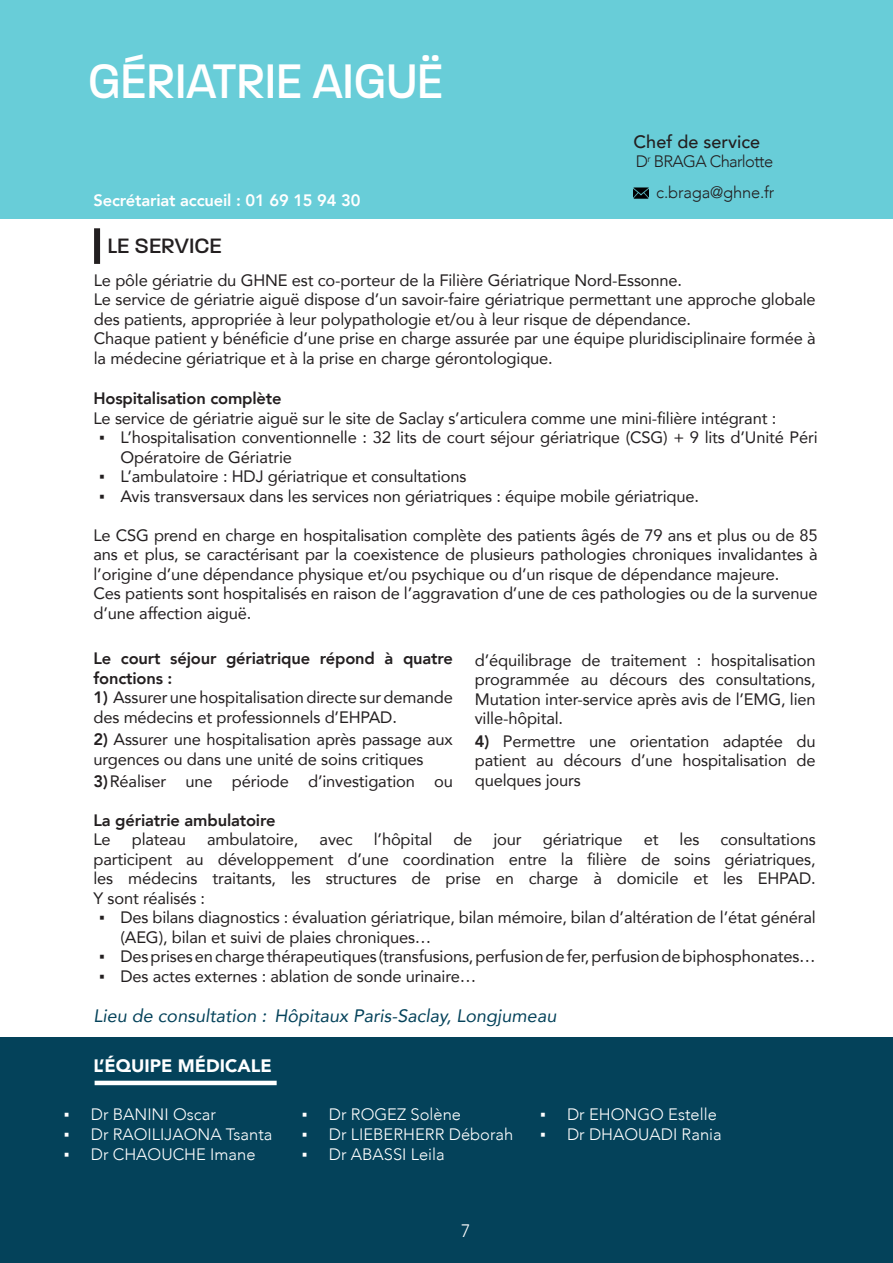
<style>
.page{position:relative;width:893px;height:1263px;background:#fff}
.page>*{position:absolute;margin:0;border:0;box-sizing:border-box;transform-origin:0 0}
.En-tête_de_page_-_Bleu{font:500 52.5px "Paralucent";color:#fff;scale:.9 1}
.t1{font:500 22.5px "Paralucent";color:#231f20}
.t2{font:italic 18px "Avenir";color:#04425a}
.t3{font:900 18px "Avenir";color:#fff}
.t4{font:500 18px "Avenir";color:#231f20}
.t5{font:300 18px "Avenir";color:#fff}
.t6{font:16.5px/19.5px "Avenir";letter-spacing:-.01em;color:#231f20}
.t7{font:300 16.5px "Avenir";color:#fff}
.t8{font:800 16.5px/19.5px "Avenir";letter-spacing:-.01em;color:#231f20}
.t9{font:800 16.5px "Avenir";letter-spacing:-.01em;color:#fff}
.t10{font:300 16.5px "Avenir";letter-spacing:-.04em;color:#231f20}
.t11{font:300 16.5px "Avenir";letter-spacing:-.01em;color:#231f20}
.s1{font-family:"Calibri"}
.s2{font-weight:800}
.s3{font-family:"Calibri";font-weight:400}
</style>
<div class="page">
<hr style="left:0;top:0;width:1px;height:219px;background:#4dc4d1">
<div style="left:0;top:0;width:893px;height:218px;background:#68cdd8"></div>
<div style="left:94px;top:228px;width:6px;height:36px;background:#231f20"></div>
<div style="left:0;top:1037px;width:893px;height:226px;background:#04425a"></div>
<hr style="left:95px;top:1081px;width:182px;height:4px;background:#fff">
<img style="left:634px;top:187px;width:14px;height:12px">
<p class="En-tête_de_page_-_Bleu" style="left:88px;top:50px;width:396px">GÉRIATRIE AIGUË</p>
<p class="t9" style="left:94px;top:185px;width:269px">Secrétariat accueil : 01 69 15 94 30</p>
<h2 class="t1" style="left:107px;top:233px;width:116px">LE SERVICE</h2>
<p class="t4" style="left:634px;top:126px;width:128px">Chef de service</p>
<p class="t10" style="left:636px;top:152px;width:139px">D<sup>r</sup> BRAGA Charlotte</p>
<p class="t11" style="left:656px;top:182px;width:120px">c.braga@ghne.fr</p>
<p class="t6" style="left:94px;top:270px;width:590px">Le pôle gériatrie du GHNE est co-porteur de la Filière Gériatrique Nord-Essonne.</p>
<p class="t6" style="left:94px;top:289px;width:723px">Le service de gériatrie aiguë dispose d’un savoir-faire gériatrique permettant une approche globale des patients, appropriée à leur polypathologie et/ou à leur risque de dépendance.</p>
<p class="t6" style="left:94px;top:328px;width:723px">Chaque patient y bénéficie d’une prise en charge assurée par une équipe pluridisciplinaire formée à la médecine gériatrique et à la prise en charge gérontologique.</p>
<p class="t8" style="left:93px;top:388px;width:190px">Hospitalisation complète</p>
<p class="t6" style="left:93px;top:408px;width:684px">Le service de gériatrie aiguë sur le site de Saclay s’articulera comme une mini-filière intégrant :</p>
<p class="t6" style="left:120px;top:427px;width:699px;text-indent:-21px"><span class="s1">▪</span> L’hospitalisation conventionnelle : 32 lits de court séjour gériatrique (CSG) + 9 lits d’Unité Péri<br>Opératoire de Gériatrie</p>
<p class="t6" style="left:99px;top:466px;width:369px"><span class="s1">▪</span> L’ambulatoire : HDJ gériatrique et consultations</p>
<p class="t6" style="left:99px;top:486px;width:601px"><span class="s1">▪</span> Avis transversaux dans les services non gériatriques : équipe mobile gériatrique.</p>
<p class="t6" style="left:93px;top:525px;width:726px;text-align:justify">Le CSG prend en charge en hospitalisation complète des patients âgés de 79 ans et plus ou de 85 ans et plus, se caractérisant par la coexistence de plusieurs pathologies chroniques invalidantes à l’origine d’une dépendance physique et/ou psychique ou d’un risque de dépendance majeure.</p>
<p class="t6" style="left:93px;top:583px;width:726px">Ces patients sont hospitalisés en raison de l’aggravation d’une de ces pathologies ou de la survenue d’une affection aiguë.</p>
<p class="t8" style="left:93px;top:648px;width:361px">Le court séjour gériatrique répond à quatre fonctions :</p>
<p class="t6" style="left:93px;top:687px;width:361px"><span class="s2">1)</span> Assurer une hospitalisation directe sur demande des médecins et professionnels d’EHPAD.</p>
<p class="t6" style="left:93px;top:729px;width:361px"><span class="s2">2)</span> Assurer une hospitalisation après passage aux urgences ou dans une unité de soins critiques</p>
<p class="t6" style="left:93px;top:771px;width:361px"><span class="s2">3)</span>Réaliser une période d’investigation ou</p>
<p class="t6" style="left:475px;top:650px;width:342px;text-align:justify">d’équilibrage de traitement : hospitalisation programmée au décours des consultations, Mutation inter-service après avis de l’EMG, lien ville-hôpital.</p>
<p class="t6" style="left:475px;top:731px;width:342px;text-align:justify"><span class="s2">4)</span> Permettre une orientation adaptée du patient au décours d’une hospitalisation de quelques jours</p>
<p class="t8" style="left:93px;top:809px;width:184px">La gériatrie ambulatoire</p>
<p class="t6" style="left:93px;top:829px;width:19px">Le</p>
<p class="t6" style="left:132px;top:829px;width:56px">plateau</p>
<p class="t6" style="left:207px;top:829px;width:93px">ambulatoire,</p>
<p class="t6" style="left:320px;top:829px;width:35px">avec</p>
<p class="t6" style="left:374px;top:829px;width:60px">l’hôpital</p>
<p class="t6" style="left:453px;top:829px;width:21px">de</p>
<p class="t6" style="left:493px;top:829px;width:30px">jour</p>
<p class="t6" style="left:543px;top:829px;width:81px">gériatrique</p>
<p class="t6" style="left:644px;top:829px;width:16px">et</p>
<p class="t6" style="left:680px;top:829px;width:21px">les</p>
<p class="t6" style="left:93px;top:829px;width:724px;text-align:justify;text-indent:627px">consultations participent au développement d’une coordination entre la filière de soins gériatriques, les médecins traitants, les structures de prise en charge à domicile et les EHPAD.<br>Y sont réalisés :</p>
<p class="t6" style="left:120px;top:907px;width:697px;text-indent:-21px"><span class="s1">▪</span> Des bilans diagnostics : évaluation gériatrique, bilan mémoire, bilan d’altération de l’état général (AEG), bilan et suivi de plaies chroniques…</p>
<p class="t6" style="left:99px;top:946px;width:718px"><span class="s1">▪</span> Des prises en charge thérapeutiques (transfusions, perfusion de fer, perfusion de biphosphonates…</p>
<p class="t6" style="left:99px;top:966px;width:379px"><span class="s1">▪</span> Des actes externes : ablation de sonde urinaire…</p>
<p class="t2" style="left:94px;top:1004px;width:464px">Lieu de consultation : Hôpitaux Paris-Saclay, Longjumeau</p>
<p class="t3" style="left:94px;top:1050px;width:180px">L’ÉQUIPE MÉDICALE</p>
<p class="t7" style="left:64px;top:1104px;width:154px"><span class="s3">▪</span> Dr BANINI Oscar</p>
<p class="t7" style="left:64px;top:1124px;width:210px"><span class="s3">▪</span> Dr RAOILIJAONA Tsanta</p>
<p class="t7" style="left:64px;top:1144px;width:193px"><span class="s3">▪</span> Dr CHAOUCHE Imane</p>
<p class="t7" style="left:302px;top:1104px;width:161px"><span class="s3">▪</span> Dr ROGEZ Solène</p>
<p class="t7" style="left:302px;top:1124px;width:213px"><span class="s3">▪</span> Dr LIEBERHERR Déborah</p>
<p class="t7" style="left:302px;top:1144px;width:144px"><span class="s3">▪</span> Dr ABASSI Leila</p>
<p class="t5" style="left:461px;top:1220px;width:11px">7</p>
<p class="t7" style="left:540px;top:1104px;width:178px"><span class="s3">▪</span> Dr EHONGO Estelle</p>
<p class="t7" style="left:540px;top:1124px;width:183px"><span class="s3">▪</span> Dr DHAOUADI Rania</p>
</div>
